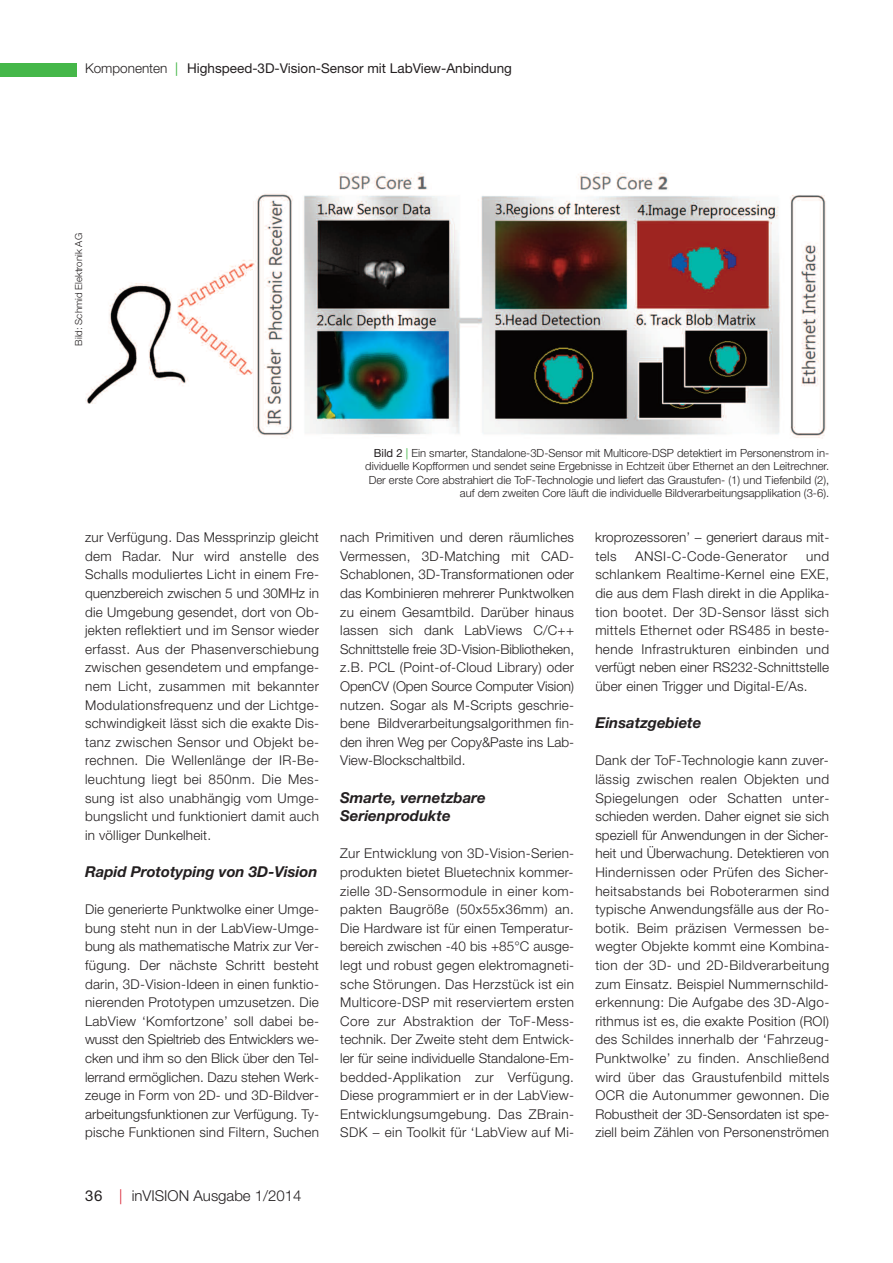
<style>
.page{position:relative;width:893px;height:1263px;background:#fff}
.page>*{position:absolute;margin:0;border:0;box-sizing:border-box;transform-origin:0 0}
.t1{font:italic 700 15px/18.6px "Helvetica Neue";color:#231f20}
.t2{font:300 15px "Helvetica Neue";color:#231f20}
.t3{font:300 13.5px/18.6px "Helvetica Neue";letter-spacing:.015em;color:#231f20;text-align:justify}
.t4{font:13.5px "Helvetica Neue";color:#231f20}
.t5{font:300 11.25px/13.5px "Helvetica Neue";color:#231f20;text-align:right}
.t6{font:300 9.75px "Helvetica Neue";color:#231f20}
.s1{font-weight:300}
.s2{color:#45b749}
.s3{font-weight:400}
.s4{color:#d81729}
.s5{font-weight:400;color:#45b749}
</style>
<div class="page">
<div style="left:0;top:63px;width:77px;height:13px;background:#45b749"></div>
<img style="left:86px;top:173px;width:740px;height:265px">
<p class="t4" style="left:85px;top:61px;width:428px"><span class="s1">Komponenten</span> <span class="s2">|</span> Highspeed-3D-Vision-Sensor mit LabView-Anbindung</p>
<p class="t6" style="left:73px;top:346px;width:114px;rotate:-90deg">Bild: Schmid Elektronik AG</p>
<p class="t3" style="left:85px;top:528px;width:236px">zur Verfügung. Das Messprinzip gleicht dem Radar. Nur wird anstelle des Schalls moduliertes Licht in einem Fre&shy;quenzbereich zwischen 5 und 30MHz in die Umgebung gesendet, dort von Ob&shy;jekten reflektiert und im Sensor wieder erfasst. Aus der Phasenverschiebung zwischen gesendetem und empfange&shy;nem Licht, zusammen mit bekannter Modulationsfrequenz und der Lichtge&shy;schwindigkeit lässt sich die exakte Dis&shy;tanz zwischen Sensor und Objekt be&shy;rechnen. Die Wellenlänge der IR-Be&shy;leuchtung liegt bei 850nm. Die Mes&shy;sung ist also unabhängig vom Umge&shy;bungslicht und funktioniert damit auch in völliger Dunkelheit.</p>
<p class="t1" style="left:85px;top:862px;width:234px">Rapid Prototyping von 3D-Vision</p>
<p class="t3" style="left:85px;top:900px;width:235px">Die generierte Punktwolke einer Umge&shy;bung steht nun in der LabView-Umge&shy;bung als mathematische Matrix zur Ver&shy;fügung. Der nächste Schritt besteht darin, 3D-Vision-Ideen in einen funktio&shy;nierenden Prototypen umzusetzen. Die LabView ‘Komfortzone’ soll dabei be&shy;wusst den Spieltrieb des Entwicklers we&shy;cken und ihm so den Blick über den Tel&shy;lerrand ermöglichen. Dazu stehen Werk&shy;zeuge in Form von 2D- und 3D-Bildver&shy;arbeitungsfunktionen zur Verfügung. Ty&shy;pische Funktionen sind Filtern, Suchen</p>
<p class="t2" style="left:85px;top:1187px;width:218px"><span class="s3">36</span> <span class="s4">|</span> inVISION Ausgabe 1/2014</p>
<p class="t5" style="left:365px;top:446px;width:465px"><span class="s3">Bild 2</span> <span class="s5">|</span> Ein smarter, Standalone-3D-Sensor mit Multicore-DSP detektiert im Personenstrom in&shy;dividuelle Kopfformen und sendet seine Ergebnisse in Echtzeit über Ethernet an den Leitrechner.<br>Der erste Core abstrahiert die ToF-Technologie und liefert das Graustufen- (1) und Tiefenbild (2), auf dem zweiten Core läuft die individuelle Bildverarbeitungsapplikation (3-6).</p>
<p class="t3" style="left:340px;top:528px;width:235px">nach Primitiven und deren räumliches Vermessen, 3D-Matching mit CAD-Schablonen, 3D-Transformationen oder das Kombinieren mehrerer Punktwolken zu einem Gesamtbild. Darüber hinaus lassen sich dank LabViews C/C++ Schnittstelle freie 3D-Vision-Bibliotheken, z.B. PCL (Point-of-Cloud Library) oder OpenCV (Open Source Computer Vision) nutzen. Sogar als M-Scripts geschrie&shy;bene Bildverarbeitungsalgorithmen fin&shy;den ihren Weg per Copy&amp;Paste ins Lab-View-Blockschaltbild.</p>
<p class="t1" style="left:340px;top:788px;width:147px">Smarte, vernetzbare<br>Serienprodukte</p>
<p class="t3" style="left:340px;top:844px;width:236px">Zur Entwicklung von 3D-Vision-Serien&shy;produkten bietet Bluetechnix kommer&shy;zielle 3D-Sensormodule in einer kom&shy;pakten Baugröße (50x55x36mm) an.<br>Die Hardware ist für einen Temperatur&shy;bereich zwischen -40 bis +85°C ausge&shy;legt und robust gegen elektromagneti&shy;sche Störungen. Das Herzstück ist ein Multicore-DSP mit reserviertem ersten Core zur Abstraktion der ToF-Mess&shy;technik. Der Zweite steht dem Entwick&shy;ler für seine individuelle Standalone-Em&shy;bedded-Applikation zur Verfügung.<br>Diese programmiert er in der LabView-Entwicklungsumgebung. Das ZBrain-SDK − ein Toolkit für ‘LabView auf Mi-</p>
<p class="t3" style="left:595px;top:528px;width:236px">kroprozessoren’ − generiert daraus mit&shy;tels</p>
<p class="t3" style="left:635px;top:547px;width:154px">ANSI-C-Code-Generator</p>
<p class="t3" style="left:595px;top:547px;width:236px;text-indent:211px">und schlankem Realtime-Kernel eine EXE, die aus dem Flash direkt in die Applika&shy;tion bootet. Der 3D-Sensor lässt sich mittels Ethernet oder RS485 in beste&shy;hende Infrastrukturen einbinden und verfügt neben einer RS232-Schnittstelle über einen Trigger und Digital-E/As.</p>
<p class="t1" style="left:595px;top:714px;width:108px">Einsatzgebiete</p>
<p class="t3" style="left:595px;top:751px;width:236px">Dank der ToF-Technologie kann zuver&shy;lässig zwischen realen Objekten und Spiegelungen oder Schatten unter&shy;schieden werden. Daher eignet sie sich speziell für Anwendungen in der Sicher&shy;heit und Überwachung. Detektieren von Hindernissen oder Prüfen des Sicher&shy;heitsabstands bei Roboterarmen sind typische Anwendungsfälle aus der Ro&shy;botik. Beim präzisen Vermessen be&shy;wegter Objekte kommt eine Kombina&shy;tion der 3D- und 2D-Bildverarbeitung zum Einsatz. Beispiel Nummernschild&shy;erkennung: Die Aufgabe des 3D-Algo&shy;rithmus ist es, die exakte Position (ROI) des Schildes innerhalb der ‘Fahrzeug-Punktwolke’ zu finden. Anschließend wird über das Graustufenbild mittels OCR die Autonummer gewonnen. Die Robustheit der 3D-Sensordaten ist spe&shy;ziell beim Zählen von Personenströmen</p>
</div>
